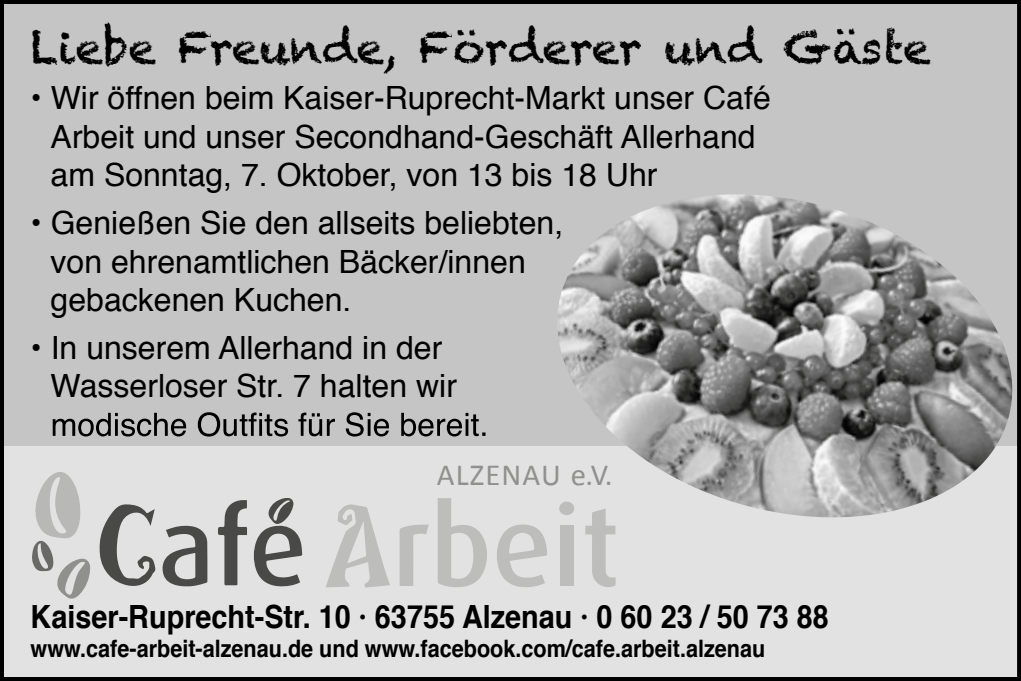
<style>
.page{position:relative;width:1021px;height:681px;background:#fff}
.page>*{position:absolute;margin:0;border:0;box-sizing:border-box;transform-origin:0 0}
.t1{font:44px "Chalkduster";color:#000}
.t2{font:32px/38.4px "Helvetica";color:#000}
.t3{font:700 32px "Helvetica";color:#000;scale:.9 1}
.t4{font:30.8px "Calibri";letter-spacing:.035em;color:#90908f}
.t5{font:700 24px "Helvetica";color:#000;scale:.9 1}
</style>
<div class="page">
<div style="left:0;top:445px;width:1016px;height:235px;background:#e2e2e2"></div>
<svg style="left:326px;top:504px;width:64px;height:83px"></svg>
<svg style="left:437px;top:498px;width:50px;height:89px"></svg>
<svg style="left:497px;top:524px;width:50px;height:63px"></svg>
<svg style="left:99px;top:504px;width:108px;height:82px"></svg>
<svg style="left:218px;top:500px;width:29px;height:85px"></svg>
<svg style="left:592px;top:539px;width:23px;height:48px"></svg>
<svg style="left:399px;top:524px;width:29px;height:61px"></svg>
<div style="left:560px;top:525px;width:13px;height:60px;background:#bdbdbc"></div>
<svg style="left:32px;top:472px;width:58px;height:126px"></svg>
<svg style="left:253px;top:498px;width:49px;height:88px"></svg>
<div style="left:0;top:0;width:1020px;height:445px;background:#c5c5c5"></div>
<div style="left:0;top:0;width:1020px;height:680px;border:4px solid #000"></div>
<svg style="left:53px;top:412px;width:432px;height:24px"></svg>
<img style="left:538px;top:194px;width:482px;height:345px">
<h1 class="t1" style="left:31px;top:22px;width:901px">Liebe Freunde, Förderer und Gäste</h1>
<p class="t2" style="left:51px;top:80px;width:721px;text-indent:-20px">• Wir öffnen beim Kaiser-Ruprecht-Markt unser Café<br>Arbeit und unser Secondhand-Geschäft Allerhand am Sonntag, 7. Oktober, von 13 bis 18 Uhr</p>
<p class="t2" style="left:51px;top:204px;width:514px;text-indent:-20px">• Genießen Sie den allseits beliebten, von ehrenamtlichen Bäcker/innen gebackenen Kuchen.</p>
<p class="t2" style="left:51px;top:329px;width:408px;text-indent:-20px">• In unserem Allerhand in der<br>Wasserloser Str. 7 halten wir</p>
<p class="t4" style="left:437px;top:455px;width:177px">ALZENAU e.V.</p>
<p class="t3" style="left:31px;top:590px;width:888px">Kaiser-Ruprecht-Str. 10 · 63755 Alzenau · 0 60 23 / 50 73 88</p>
<p class="t5" style="left:31px;top:628px;width:817px">www.cafe-arbeit-alzenau.de und www.facebook.com/cafe.arbeit.alzenau</p>
</div>
